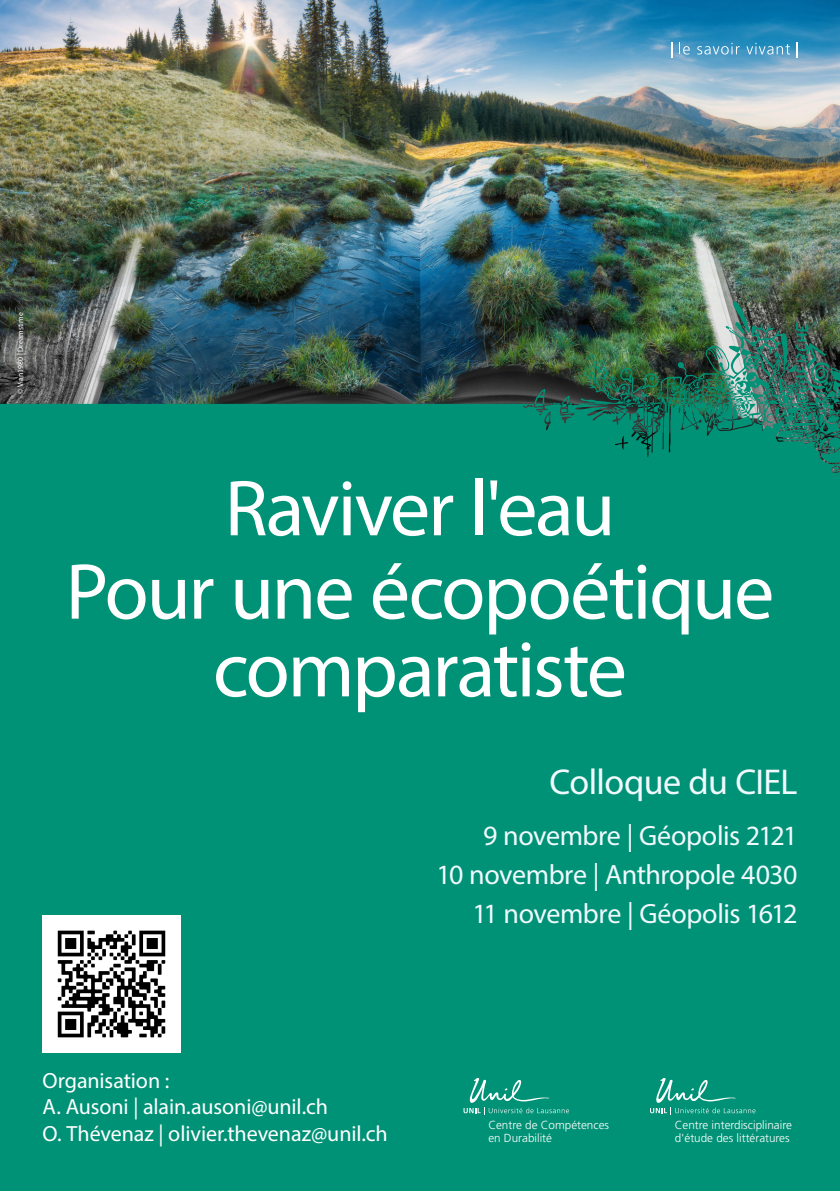
<style>
.page{position:relative;width:840px;height:1191px;background:#fff}
.page>*{position:absolute;margin:0;border:0;box-sizing:border-box;transform-origin:0 0}
.Sous-titre{font:80px "Myriad Pro";letter-spacing:-.025em;color:#fff}
.Sous-titre-2{font:36px "Myriad Pro";letter-spacing:-.02em;color:#f0f9fd}
.Sous-titre-3{font:28px "Myriad Pro";letter-spacing:-.015em;color:#f0f9fd}
.Sous-titre-4{font:22px "Myriad Pro";letter-spacing:-.005em;color:#fff}
.t1{font:300 11.6px/13.4px "Frutiger LT Std";color:#fff}
.t2{font:8px "Myriad Pro";color:#fff}
</style>
<div class="page">
<img style="left:0;top:0;width:839px;height:299px">
<div style="left:0;top:603px;width:839px;height:588px;background:#009276"></div>
<img style="left:0;top:299px;width:839px;height:304px">
<svg style="left:650px;top:1078px;width:105px;height:37px"></svg>
<svg style="left:670px;top:43px;width:1px;height:15px"></svg>
<svg style="left:679px;top:43px;width:10px;height:12px"></svg>
<svg style="left:696px;top:43px;width:43px;height:12px"></svg>
<svg style="left:746px;top:43px;width:43px;height:12px"></svg>
<svg style="left:795px;top:43px;width:2px;height:15px"></svg>
<svg style="left:463px;top:1078px;width:105px;height:37px"></svg>
<img style="left:43px;top:915px;width:137px;height:137px">
<p class="t2" style="left:15px;top:394px;width:83px;rotate:-90deg">© Vian1980 | Dreamstime</p>
<p class="Sous-titre" style="left:224px;top:459px;width:392px">Raviver l'eau</p>
<p class="Sous-titre" style="left:66px;top:542px;width:709px">Pour une écopoétique</p>
<p class="Sous-titre" style="left:213px;top:620px;width:415px">comparatiste</p>
<p class="Sous-titre-2" style="left:549px;top:759px;width:249px">Colloque du CIEL</p>
<p class="Sous-titre-3" style="left:483px;top:818px;width:315px">9 novembre | Géopolis 2121</p>
<p class="Sous-titre-3" style="left:436px;top:857px;width:362px">10 novembre | Anthropole 4030</p>
<p class="Sous-titre-3" style="left:472px;top:896px;width:326px">11 novembre | Géopolis 1612</p>
<p class="Sous-titre-4" style="left:43px;top:1067px;width:128px">Organisation :</p>
<p class="Sous-titre-4" style="left:43px;top:1093px;width:287px">A. Ausoni | alain.ausoni@unil.ch</p>
<p class="Sous-titre-4" style="left:43px;top:1119px;width:346px">O. Thévenaz | olivier.thevenaz@unil.ch</p>
<p class="t1" style="left:488px;top:1118px;width:122px">Centre de Compétences en Durabilité</p>
<p class="t1" style="left:674px;top:1118px;width:118px">Centre interdisciplinaire d'étude des littératures</p>
</div>
